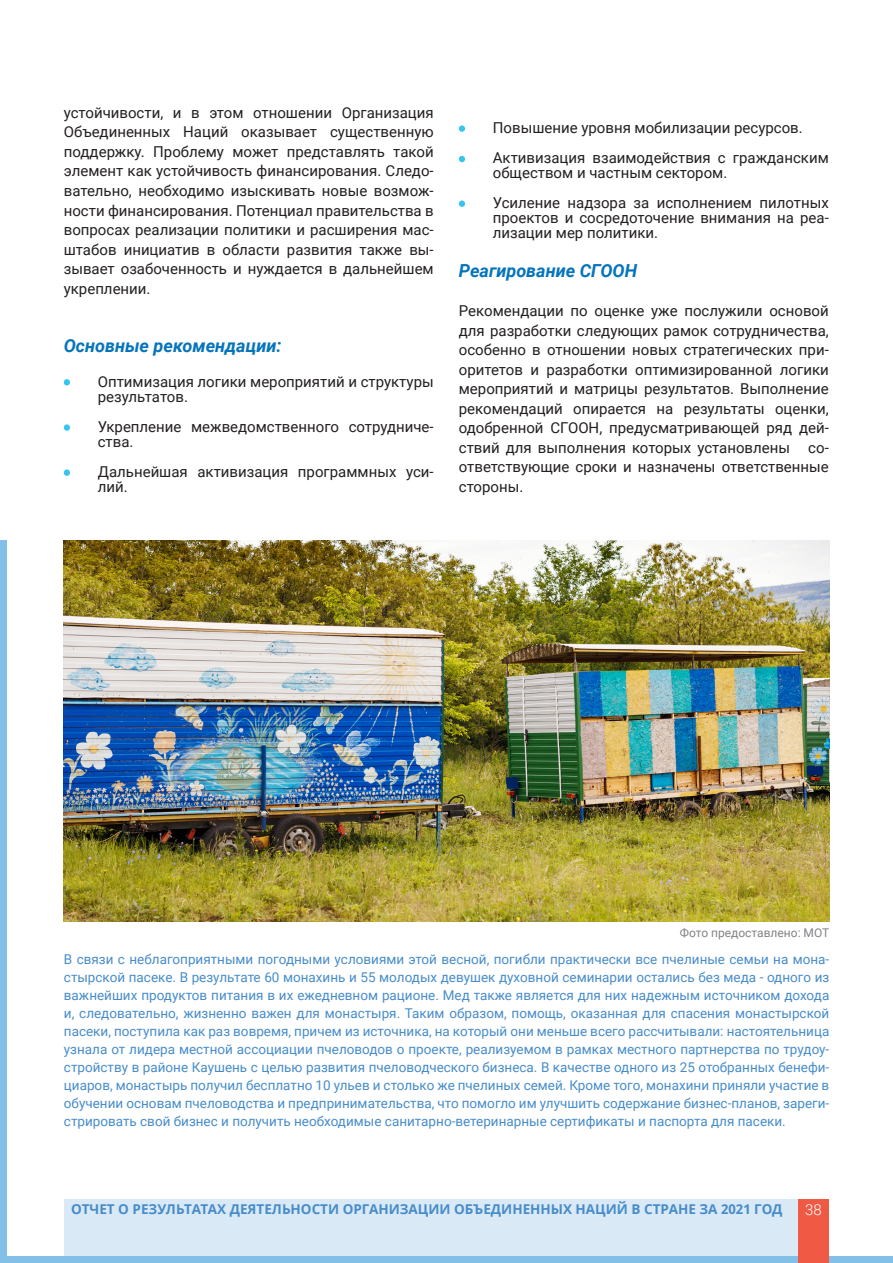
<style>
.page{position:relative;width:893px;height:1263px;background:#fff}
.page>*{position:absolute;margin:0;border:0;box-sizing:border-box;transform-origin:0 0}
.t1{font:italic 700 18px "Roboto";color:#0574bc}
.t2{font:15px/19.5px "Roboto";color:#231f20}
.t3{font:300 15px "Roboto";color:#fff}
.t4{font:13.5px/18px "Roboto";color:#478cca;text-align:justify}
.t5{font:700 13.5px "Noto Sans";color:#478cca}
.t6{font:12px "Roboto";color:#808285}
</style>
<div class="page">
<div style="left:797px;top:1199px;width:32px;height:64px;background:#f05943"></div>
<svg style="left:64px;top:379px;width:6px;height:6px"></svg>
<div style="left:64px;top:424px;width:6px;height:7px;background:#35c5f0;border-radius:50%"></div>
<div style="left:64px;top:469px;width:6px;height:7px;background:#35c5f0;border-radius:50%"></div>
<div style="left:459px;top:125px;width:6px;height:7px;background:#35c5f0;border-radius:50%"></div>
<svg style="left:459px;top:156px;width:6px;height:6px"></svg>
<div style="left:459px;top:200px;width:6px;height:7px;background:#35c5f0;border-radius:50%"></div>
<img style="left:64px;top:540px;width:765px;height:381px">
<div style="left:0;top:540px;width:7px;height:723px;background:#83c0e8"></div>
<div style="left:64px;top:1199px;width:733px;height:64px;background:#d9e9f6"></div>
<div style="left:0;top:1256px;width:797px;height:7px;background:#83c0e8"></div>
<div style="left:829px;top:1256px;width:64px;height:7px;background:#83c0e8"></div>
<p class="t2" style="left:64px;top:102px;width:371px;text-align:justify">устойчивости, и в этом отношении Организация Объединенных Наций оказывает существенную поддержку. Проблему может представлять такой элемент как устойчивость финансирования. Следо&shy;вательно, необходимо изыскивать новые возмож&shy;ности финансирования. Потенциал правительства в вопросах реализации политики и расширения мас&shy;штабов инициатив в области развития также вы&shy;зывает озабоченность и нуждается в дальнейшем укреплении.</p>
<p class="t1" style="left:64px;top:333px;width:219px">Основные рекомендации:</p>
<p class="t2" style="left:98px;top:373px;width:337px;line-height:15px">Оптимизация логики мероприятий и структуры результатов.</p>
<p class="t2" style="left:98px;top:418px;width:337px;line-height:15px">Укрепление межведомственного сотрудниче&shy;ства.</p>
<p class="t2" style="left:98px;top:463px;width:337px;line-height:15px">Дальнейшая активизация программных уси&shy;лий.</p>
<p class="t2" style="left:493px;top:112px;width:337px;line-height:30px">Повышение уровня мобилизации ресурсов.<br>Активизация взаимодействия с гражданским</p>
<p class="t2" style="left:493px;top:157px;width:337px;line-height:30px">обществом и частным сектором.<br>Усиление надзора за исполнением пилотных</p>
<p class="t2" style="left:493px;top:210px;width:337px;line-height:15px">проектов и сосредоточение внимания на реа&shy;лизации мер политики.</p>
<p class="t1" style="left:459px;top:258px;width:180px">Реагирование СГООН</p>
<p class="t2" style="left:459px;top:300px;width:371px;text-align:justify">Рекомендации по оценке уже послужили основой для разработки следующих рамок сотрудничества, особенно в отношении новых стратегических при&shy;оритетов и разработки оптимизированной логики мероприятий и матрицы результатов. Выполнение рекомендаций опирается на результаты оценки, одобренной СГООН, предусматривающей ряд дей&shy;ствий для выполнения которых установлены со&shy;ответствующие сроки и назначены ответственные стороны.</p>
<p class="t6" style="left:680px;top:924px;width:151px">Фото предоставлено: МОТ</p>
<p class="t4" style="left:64px;top:950px;width:767px">В связи с неблагоприятными погодными условиями этой весной, погибли практически все пчелиные семьи на мона&shy;стырской пасеке. В результате 60 монахинь и 55 молодых девушек духовной семинарии остались без меда - одного из важнейших продуктов питания в их ежедневном рационе. Мед также является для них надежным источником дохода и, следовательно, жизненно важен для монастыря. Таким образом, помощь, оказанная для спасения монастырской пасеки, поступила как раз вовремя, причем из источника, на который они меньше всего рассчитывали: настоятельница узнала от лидера местной ассоциации пчеловодов о проекте, реализуемом в рамках местного партнерства по трудоу&shy;стройству в районе Каушень с целью развития пчеловодческого бизнеса. В качестве одного из 25 отобранных бенефи&shy;циаров, монастырь получил бесплатно 10 ульев и столько же пчелиных семей. Кроме того, монахини приняли участие в обучении основам пчеловодства и предпринимательства, что помогло им улучшить содержание бизнес-планов, зареги&shy;стрировать свой бизнес и получить необходимые санитарно-ветеринарные сертификаты и паспорта для пасеки.</p>
<p class="t5" style="left:71px;top:1199px;width:713px">ОТЧЕТ О РЕЗУЛЬТАТАХ ДЕЯТЕЛЬНОСТИ ОРГАНИЗАЦИИ ОБЪЕДИНЕННЫХ НАЦИЙ В СТРАНЕ ЗА 2021 ГОД</p>
<p class="t3" style="left:805px;top:1199px;width:18px">38</p>
</div>
